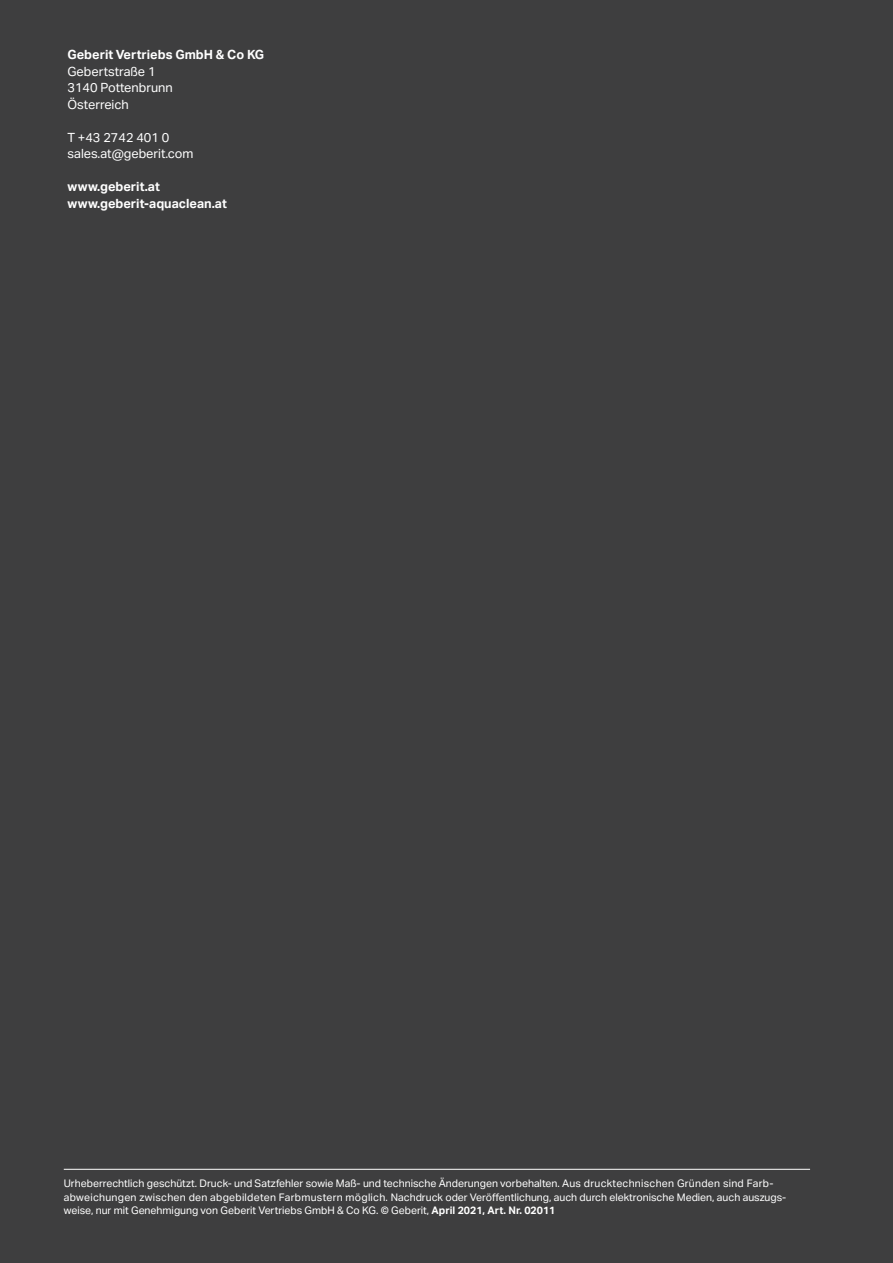
<style>
.page{position:relative;width:893px;height:1263px;background:#3e3e3f}
.page>*{position:absolute;margin:0;border:0;box-sizing:border-box;transform-origin:0 0}
.Adress_copy_8_5_11_r{font:12.75px "Aktiv Grotesk Geberit";color:#fff}
.Body_copy_8_5_11_bol{font:700 12.75px "Aktiv Grotesk Geberit";color:#fff}
.Body_copy_8_5_11_reg{font:12.75px "Aktiv Grotesk Geberit";color:#fff}
.Adress_copy_8_5_11_b{font:700 12.75px "Aktiv Grotesk Geberit";color:#fff}
.Disclaimer_7_9_regul{font:10.5px/13.5px "Aktiv Grotesk Geberit";color:#fff}
.s1{font-weight:700}
</style>
<div class="page">
<hr style="left:64px;top:1169px;width:746px;height:1px;background:#fff">
<p class="Adress_copy_8_5_11_b" style="left:68px;top:47px;width:198px">Geberit Vertriebs GmbH &amp; Co KG</p>
<p class="Adress_copy_8_5_11_r" style="left:68px;top:63px;width:90px">Gebertstraße 1</p>
<p class="Adress_copy_8_5_11_r" style="left:68px;top:80px;width:107px">3140 Pottenbrunn</p>
<p class="Adress_copy_8_5_11_r" style="left:68px;top:96px;width:63px">Österreich</p>
<p class="Body_copy_8_5_11_reg" style="left:68px;top:129px;width:103px">T +43 2742 401 0</p>
<p class="Body_copy_8_5_11_reg" style="left:68px;top:146px;width:128px">sales.at@geberit.com</p>
<p class="Body_copy_8_5_11_bol" style="left:68px;top:179px;width:94px">www.geberit.at</p>
<p class="Body_copy_8_5_11_bol" style="left:68px;top:195px;width:161px">www.geberit-aquaclean.at</p>
<p class="Disclaimer_7_9_regul" style="left:64px;top:1176px;width:724px">Urheberrechtlich geschützt. Druck- und Satzfehler sowie Maß- und technische Änderungen vorbehalten. Aus drucktechnischen Gründen sind Farb&shy;abweichungen zwischen den abgebildeten Farbmustern möglich. Nachdruck oder Veröffentlichung, auch durch elektronische Medien, auch auszugs&shy;weise, nur mit Genehmigung von Geberit Vertriebs GmbH &amp; Co KG. © Geberit, <span class="s1">April 2021, Art. Nr. 02011</span></p>
</div>
